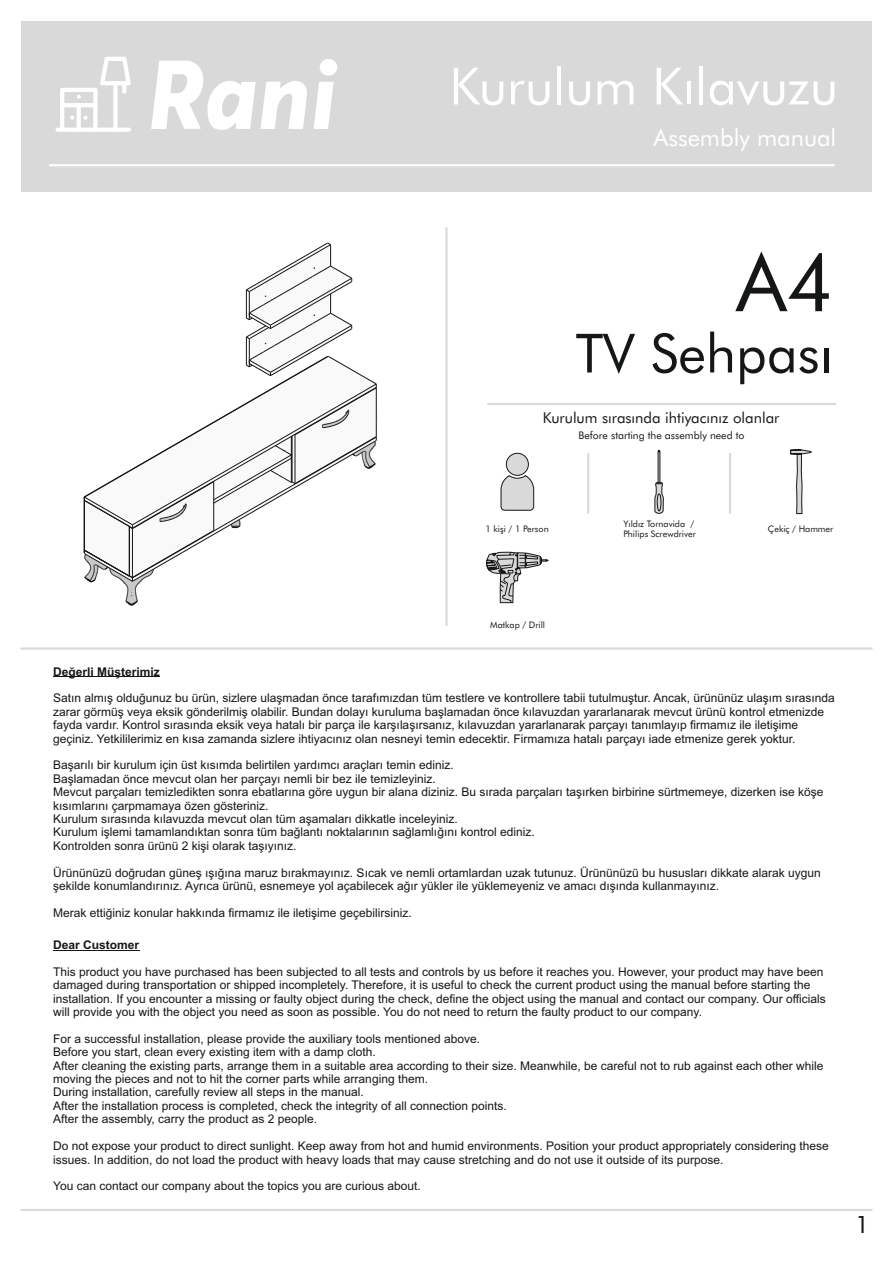
<style>
.page{position:relative;width:893px;height:1263px;background:#fff}
.page>*{position:absolute;margin:0;border:0;box-sizing:border-box;transform-origin:0 0}
.t1{font:80.4px "Futura BT";color:#151616}
.t2{font:54px "Futura BT";color:#151616}
.t3{font:51.3px "Futura BT";color:#fff}
.t4{font:24px "Futura BT";color:#151616}
.t5{font:23.85px "Futura BT";color:#fff}
.t6{font:15px "Futura BT";color:#151616}
.t7{font:12px/13.4px "Arial";color:#151616}
.t8{font:700 12px "Arial";color:#151616}
.t9{font:10.5px "Futura BT";color:#151616}
.t10{font:9px/10.8px "Futura BT";color:#151616}
</style>
<div class="page">
<hr style="left:488px;top:403px;width:347px;height:2px;background:#d9d9da">
<svg style="left:486px;top:552px;width:62px;height:51px"></svg>
<svg style="left:790px;top:450px;width:21px;height:64px"></svg>
<div style="left:21px;top:21px;width:851px;height:170px;background:#d9d9da"></div>
<hr style="left:49px;top:164px;width:786px;height:2px;background:#fff">
<hr style="left:445px;top:228px;width:3px;height:397px;background:#d9d9da">
<hr style="left:587px;top:454px;width:2px;height:59px;background:#d9d9da">
<hr style="left:729px;top:454px;width:2px;height:59px;background:#d9d9da">
<hr style="left:21px;top:647px;width:851px;height:2px;background:#d9d9da">
<hr style="left:21px;top:1209px;width:851px;height:2px;background:#d9d9da">
<svg style="left:501px;top:475px;width:33px;height:35px"></svg>
<div style="left:506px;top:453px;width:23px;height:22px;background:#d9d9da;border:1px solid #151616;border-radius:50%"></div>
<svg style="left:654px;top:450px;width:10px;height:64px"></svg>
<svg style="left:151px;top:61px;width:156px;height:69px"></svg>
<svg style="left:314px;top:82px;width:20px;height:47px"></svg>
<div style="left:320px;top:59px;width:17px;height:17px;background:#fff;border-radius:50%"></div>
<hr style="left:56px;top:128px;width:75px;height:4px;background:#fff;border-radius:2px">
<svg style="left:60px;top:57px;width:71px;height:75px"></svg>
<svg style="left:84px;top:242px;width:293px;height:364px"></svg>
<hr style="left:53px;top:677px;width:107px;height:1px;background:#151616">
<hr style="left:53px;top:950px;width:86px;height:1px;background:#151616">
<h3 class="t3" style="left:449px;top:65px;width:390px">Kurulum Kılavuzu</h3>
<h3 class="t5" style="left:653px;top:128px;width:184px">Assembly manual</h3>
<h1 class="t1" style="left:736px;top:250px;width:99px">A4</h1>
<h2 class="t2" style="left:576px;top:331px;width:258px">TV Sehpası</h2>
<p class="t6" style="left:543px;top:412px;width:238px">Kurulum sırasında ihtiyacınız olanlar</p>
<p class="t9" style="left:579px;top:431px;width:167px">Before starting the assembly need to</p>
<p class="t10" style="left:486px;top:524px;width:65px">1 kişi / 1 Person</p>
<p class="t10" style="left:623px;top:519px;width:74px">Yıldız Tornavida /<br>Philips Screwdriver</p>
<p class="t10" style="left:768px;top:524px;width:67px">Çekiç / Hammer</p>
<p class="t10" style="left:490px;top:620px;width:56px">Matkap / Drill</p>
<p class="t8" style="left:53px;top:667px;width:108px">Değerli Müşterimiz</p>
<p class="t7" style="left:53px;top:693px;width:783px">Satın almış olduğunuz bu ürün, sizlere ulaşmadan önce tarafımızdan tüm testlere ve kontrollere tabii tutulmuştur. Ancak, ürününüz ulaşım sırasında zarar görmüş veya eksik gönderilmiş olabilir. Bundan dolayı kuruluma başlamadan önce kılavuzdan yararlanarak mevcut ürünü kontrol etmenizde fayda vardır. Kontrol sırasında eksik veya hatalı bir parça ile karşılaşırsanız, kılavuzdan yararlanarak parçayı tanımlayıp firmamız ile iletişime geçiniz. Yetkililerimiz en kısa zamanda sizlere ihtiyacınız olan nesneyi temin edecektir. Firmamıza hatalı parçayı iade etmenize gerek yoktur.</p>
<p class="t7" style="left:53px;top:760px;width:772px">Başarılı bir kurulum için üst kısımda belirtilen yardımcı araçları temin ediniz.<br>Başlamadan önce mevcut olan her parçayı nemli bir bez ile temizleyiniz.<br>Mevcut parçaları temizledikten sonra ebatlarına göre uygun bir alana diziniz. Bu sırada parçaları taşırken birbirine sürtmemeye, dizerken ise köşe kısımlarını çarpmamaya özen gösteriniz.<br>Kurulum sırasında kılavuzda mevcut olan tüm aşamaları dikkatle inceleyiniz.<br>Kurulum işlemi tamamlandıktan sonra tüm bağlantı noktalarının sağlamlığını kontrol ediniz.<br>Kontrolden sonra ürünü 2 kişi olarak taşıyınız.</p>
<p class="t7" style="left:53px;top:867px;width:769px">Ürününüzü doğrudan güneş ışığına maruz bırakmayınız. Sıcak ve nemli ortamlardan uzak tutunuz. Ürününüzü bu hususları dikkate alarak uygun şekilde konumlandırınız. Ayrıca ürünü, esnemeye yol açabilecek ağır yükler ile yüklemeyeniz ve amacı dışında kullanmayınız.</p>
<p class="t7" style="left:53px;top:907px;width:360px">Merak ettiğiniz konular hakkında firmamız ile iletişime geçebilirsiniz.</p>
<p class="t8" style="left:53px;top:940px;width:88px">Dear Customer</p>
<p class="t7" style="left:53px;top:966px;width:774px">This product you have purchased has been subjected to all tests and controls by us before it reaches you. However, your product may have been damaged during transportation or shipped incompletely. Therefore, it is useful to check the current product using the manual before starting the installation. If you encounter a missing or faulty object during the check, define the object using the manual and contact our company. Our officials will provide you with the object you need as soon as possible. You do not need to return the faulty product to our company.</p>
<p class="t7" style="left:53px;top:1033px;width:772px">For a successful installation, please provide the auxiliary tools mentioned above.<br>Before you start, clean every existing item with a damp cloth.<br>After cleaning the existing parts, arrange them in a suitable area according to their size. Meanwhile, be careful not to rub against each other while moving the pieces and not to hit the corner parts while arranging them.<br>During installation, carefully review all steps in the manual.<br>After the installation process is completed, check the integrity of all connection points.<br>After the assembly, carry the product as 2 people.</p>
<p class="t7" style="left:53px;top:1140px;width:777px">Do not expose your product to direct sunlight. Keep away from hot and humid environments. Position your product appropriately considering these issues. In addition, do not load the product with heavy loads that may cause stretching and do not use it outside of its purpose.</p>
<p class="t7" style="left:53px;top:1180px;width:369px">You can contact our company about the topics you are curious about.</p>
<h3 class="t4" style="left:855px;top:1215px;width:16px">1</h3>
</div>
